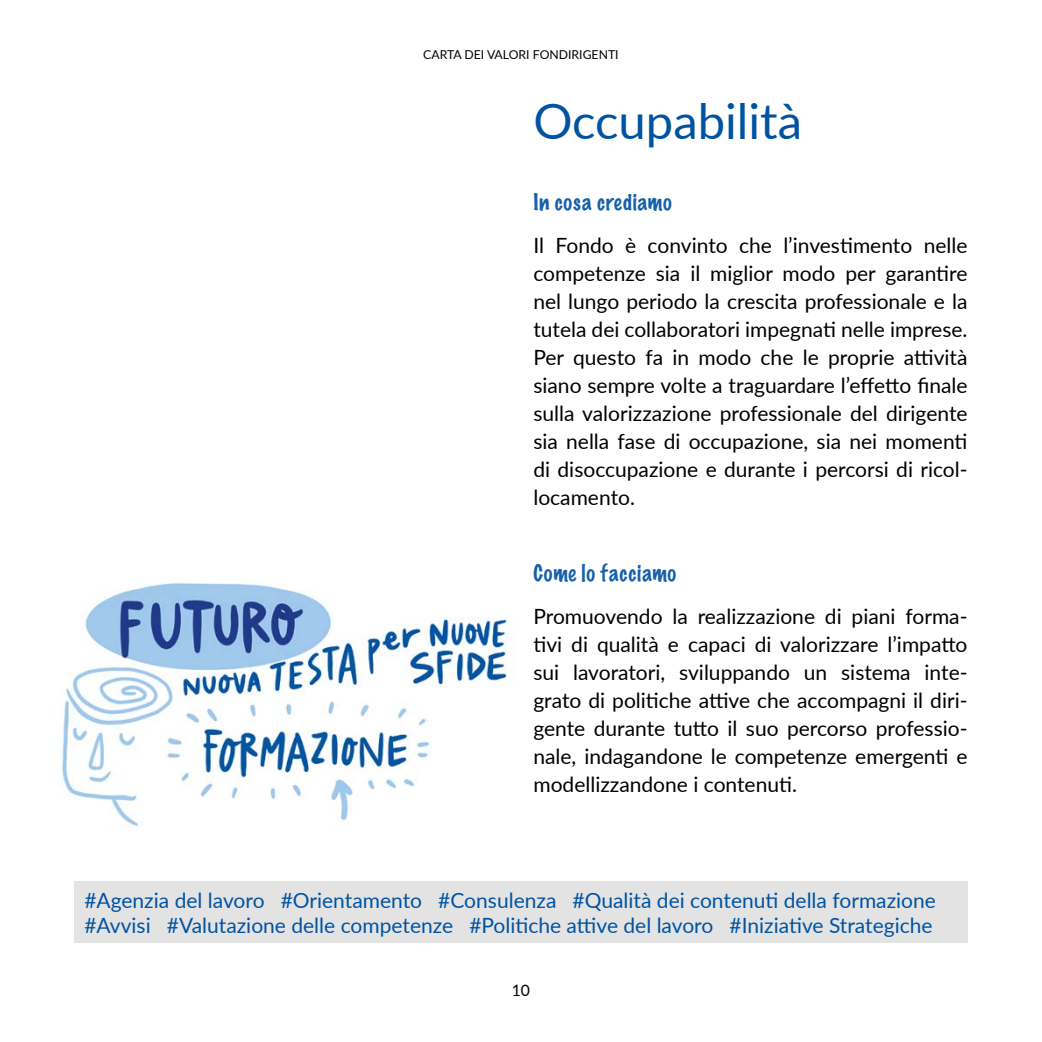
<style>
.page{position:relative;width:1042px;height:1042px;background:#fff}
.page>*{position:absolute;margin:0;border:0;box-sizing:border-box;transform-origin:0 0}
.t1{font:49px "Lato";color:#0053a1}
.t2{font:21px/28px "Lato";color:#000;text-align:justify}
.t3{font:21px/24.5px "Lato";color:#0053a1}
.t4{font:100 21px "Marker Felt";letter-spacing:.035em;color:#1760aa}
.t5{font:15.75px "Lato";color:#000}
.t6{font:12.25px "Lato";color:#000}
</style>
<div class="page">
<img style="left:61px;top:583px;width:448px;height:244px">
<div style="left:74px;top:881px;width:893px;height:62px;background:#e3e3e3"></div>
<p class="t6" style="left:423px;top:46px;width:197px">CARTA DEI VALORI FONDIRIGENTI</p>
<h1 class="t1" style="left:533px;top:86px;width:270px">Occupabilità</h1>
<p class="t4" style="left:533px;top:186px;width:140px">In cosa crediamo</p>
<p class="t2" style="left:533px;top:231px;width:436px">Il Fondo è convinto che l’investimento nelle competenze sia il miglior modo per garantire nel lungo periodo la crescita professionale e la tutela dei collaboratori impegnati nelle imprese.<br>Per questo fa in modo che le proprie attività siano sempre volte a traguardare l’effetto finale sulla valorizzazione professionale del dirigente sia nella fase di occupazione, sia nei momenti di disoccupazione e durante i percorsi di ricol&shy;locamento.</p>
<p class="t4" style="left:533px;top:556px;width:144px">Come lo facciamo</p>
<p class="t2" style="left:533px;top:601px;width:436px">Promuovendo la realizzazione di piani forma&shy;tivi di qualità e capaci di valorizzare l’impatto sui lavoratori, sviluppando un sistema inte&shy;grato di politiche attive che accompagni il diri&shy;gente durante tutto il suo percorso professio&shy;nale, indagandone le competenze emergenti e modellizzandone i contenuti.</p>
<p class="t3" style="left:84px;top:887px;width:853px">#Agenzia del lavoro #Orientamento #Consulenza #Qualità dei contenuti della formazione #Avvisi #Valutazione delle competenze #Politiche attive del lavoro #Iniziative Strategiche</p>
<p class="t5" style="left:512px;top:979px;width:20px">10</p>
</div>
